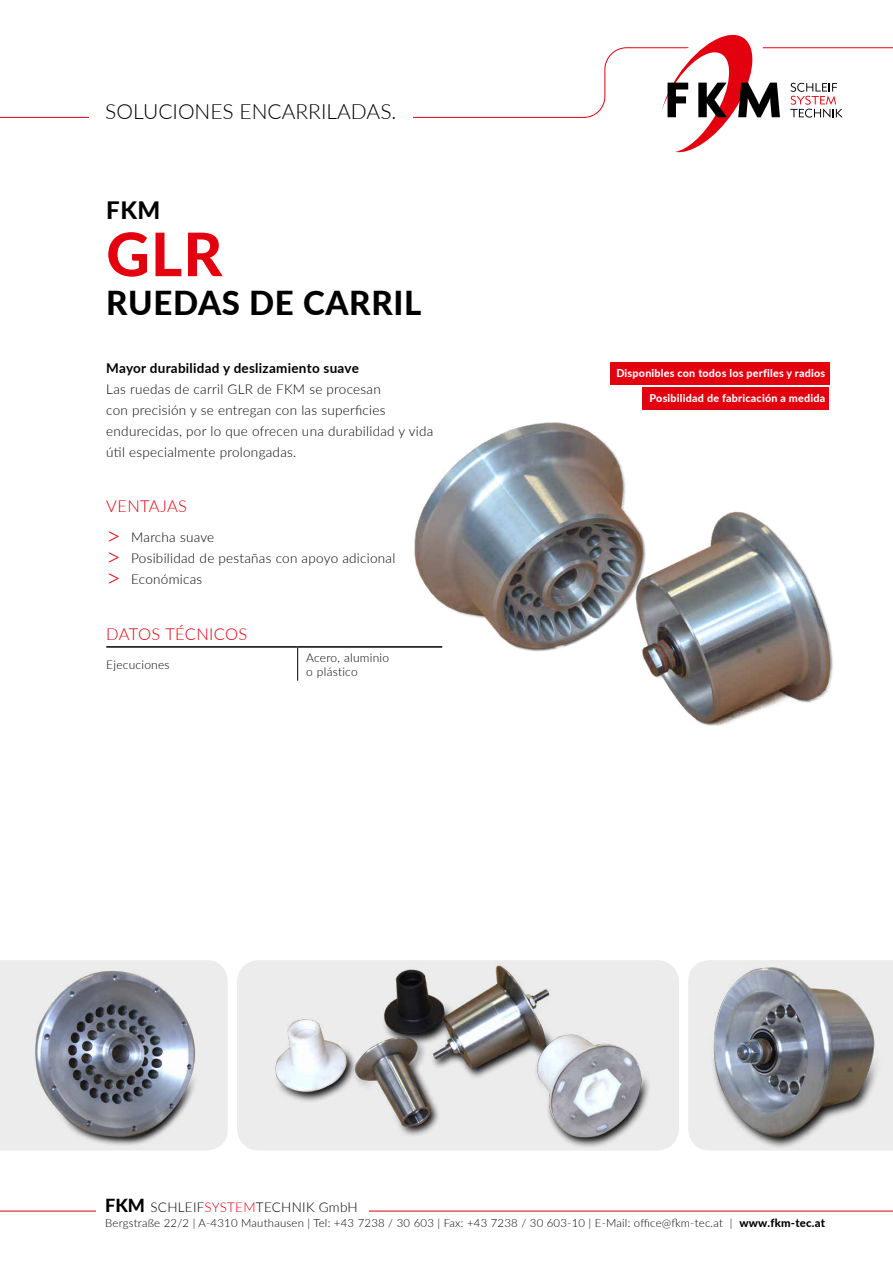
<style>
.page{position:relative;width:893px;height:1263px;background:#fff}
.page>*{position:absolute;margin:0;border:0;box-sizing:border-box;transform-origin:0 0}
.t1{font:800 60px "Lato";color:#e3000f}
.t2{font:800 33px "Lato";letter-spacing:.02em;color:#000}
.t3{font:800 24px "Lato";color:#000}
.t4{font:300 21px "Lato";color:#000}
.t5{font:300 16.5px "Lato";letter-spacing:.02em;color:#e3000f}
.t6{font:300 13.5px/21px "Lato";letter-spacing:.02em;color:#000}
.t7{font:700 13.5px "Lato";letter-spacing:.02em;color:#000}
.t8{font:300 12px/13.5px "Lato";letter-spacing:.02em;color:#000}
.t9{font:300 11.25px "Lato";letter-spacing:.02em;color:#000}
.t10{font:800 10.8px "Lato";letter-spacing:.02em;color:#fff}
.s1{font-size:25.5px;color:#e3000f}
.s2{font-weight:800;font-size:18px}
.s3{color:#e3000f}
.s4{font-weight:800}
</style>
<div class="page">
<hr style="left:0;top:1211px;width:893px;height:1px;background:#e3000f">
<svg style="left:0;top:47px;width:893px;height:71px"></svg>
<svg style="left:790px;top:83px;width:53px;height:35px"></svg>
<svg style="left:647px;top:34px;width:133px;height:119px"></svg>
<div style="left:89px;top:102px;width:323px;height:34px;background:#fff"></div>
<div style="left:97px;top:1194px;width:272px;height:25px;background:#fff"></div>
<div style="left:688px;top:960px;width:20px;height:190px;background:#ececed"></div>
<img style="left:708px;top:960px;width:185px;height:190px">
<img style="left:237px;top:960px;width:442px;height:190px">
<div style="left:199px;top:960px;width:29px;height:190px;background:#ececed"></div>
<img style="left:0;top:960px;width:199px;height:190px">
<hr style="left:106px;top:646px;width:192px;height:2px;background:#000">
<hr style="left:298px;top:646px;width:144px;height:2px;background:#000">
<hr style="left:297px;top:648px;width:1px;height:33px;background:#000">
<div style="left:610px;top:362px;width:219px;height:22px;background:#e3000f"></div>
<img style="left:331px;top:388px;width:502px;height:338px">
<div style="left:643px;top:388px;width:186px;height:22px;background:#e3000f"></div>
<h3 class="t4" style="left:105px;top:96px;width:293px">SOLUCIONES ENCARRILADAS.</h3>
<h3 class="t3" style="left:106px;top:193px;width:56px">FKM</h3>
<h1 class="t1" style="left:106px;top:210px;width:118px">GLR</h1>
<h2 class="t2" style="left:106px;top:279px;width:317px">RUEDAS DE CARRIL</h2>
<p class="t7" style="left:106px;top:358px;width:254px">Mayor durabilidad y deslizamiento suave</p>
<p class="t6" style="left:106px;top:378px;width:329px">Las ruedas de carril GLR de FKM se procesan<br>con precisión y se entregan con las superficies endurecidas, por lo que ofrecen una durabilidad y vida útil especialmente prolongadas.</p>
<p class="t5" style="left:106px;top:494px;width:82px">VENTAJAS</p>
<p class="t6" style="left:106px;top:526px;width:291px"><span class="s1">&gt;</span> Marcha suave<br><span class="s1">&gt;</span> Posibilidad de pestañas con apoyo adicional <span class="s1">&gt;</span> Económicas</p>
<p class="t5" style="left:106px;top:622px;width:143px">DATOS TÉCNICOS</p>
<p class="t8" style="left:106px;top:657px;width:65px">Ejecuciones</p>
<p class="t8" style="left:306px;top:651px;width:85px">Acero, aluminio o plástico</p>
<p class="t10" style="left:616px;top:365px;width:210px">Disponibles con todos los perfiles y radios</p>
<p class="t10" style="left:650px;top:390px;width:177px">Posibilidad de fabricación a medida</p>
<p class="t6" style="left:105px;top:1196px;width:254px"><span class="s2">FKM</span> SCHLEIF<span class="s3">SYSTEM</span>TECHNIK GmbH</p>
<p class="t9" style="left:105px;top:1215px;width:721px">Bergstraße 22/2 | A-4310 Mauthausen | Tel: +43 7238 / 30 603 | Fax: +43 7238 / 30 603-10 | E-Mail: office@fkm-tec.at | <span class="s4">www.fkm-tec.at</span></p>
</div>
